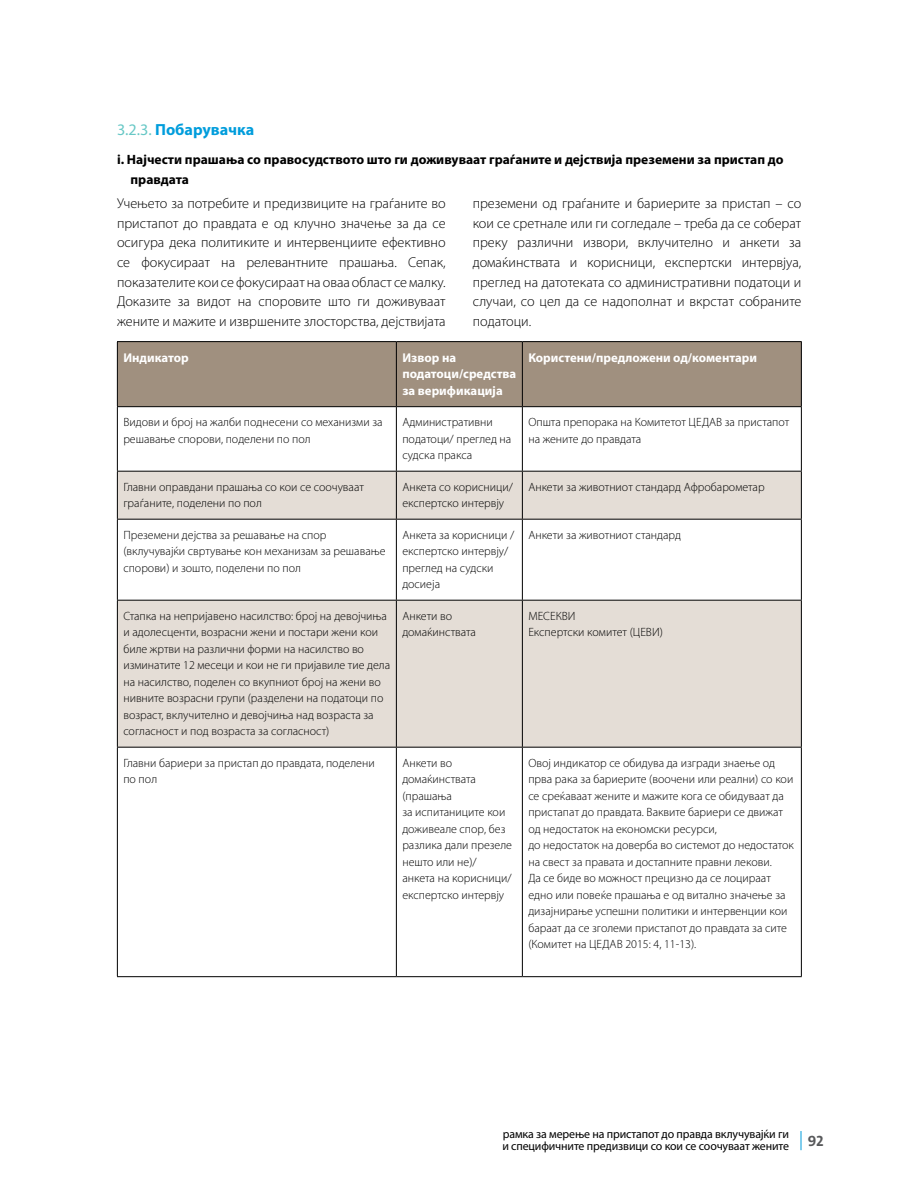
<style>
.page{position:relative;width:918px;height:1188px;background:#fff}
.page>*{position:absolute;margin:0;border:0;box-sizing:border-box;transform-origin:0 0}
.t1{font:700 16.2px "Myriad Pro";color:#009ddc}
.t2{font:700 15px "The Sans Trial";color:#58595b}
.t3{font:300 14.25px/19.6px "Myriad Pro";color:#000;text-align:justify}
.t4{font:700 13.5px/19.5px "Myriad Pro";color:#000}
.t5{font:700 12.75px/16.5px "Myriad Pro";color:#fff}
.t6{font:300 12px/16.5px "Myriad Pro";color:#000}
.t7{font:12px/12px "Myriad Pro";letter-spacing:-.01em;color:#000}
.s1{font-weight:400;color:#68c8c6}
</style>
<div class="page">
<svg style="left:801px;top:1131px;width:1px;height:19px"></svg>
<div style="left:118px;top:342px;width:683px;height:64px;background:#a0907f"></div>
<svg style="left:118px;top:472px;width:683px;height:275px;fill:#e4ddd6"></svg>
<hr style="left:117px;top:407px;width:1px;height:64px;background:#000">
<hr style="left:396px;top:407px;width:1px;height:64px;background:#000">
<hr style="left:522px;top:407px;width:1px;height:64px;background:#000">
<hr style="left:801px;top:407px;width:1px;height:64px;background:#000">
<hr style="left:117px;top:471px;width:279px;height:1px;background:#000">
<hr style="left:117px;top:472px;width:1px;height:47px;background:#000">
<hr style="left:396px;top:471px;width:126px;height:1px;background:#000">
<hr style="left:396px;top:472px;width:1px;height:47px;background:#000">
<hr style="left:522px;top:471px;width:280px;height:1px;background:#000">
<hr style="left:522px;top:472px;width:1px;height:47px;background:#000">
<hr style="left:801px;top:472px;width:1px;height:47px;background:#000">
<hr style="left:117px;top:519px;width:279px;height:1px;background:#000">
<hr style="left:117px;top:520px;width:1px;height:80px;background:#000">
<hr style="left:396px;top:519px;width:126px;height:1px;background:#000">
<hr style="left:396px;top:520px;width:1px;height:80px;background:#000">
<hr style="left:522px;top:519px;width:280px;height:1px;background:#000">
<hr style="left:522px;top:520px;width:1px;height:80px;background:#000">
<hr style="left:801px;top:520px;width:1px;height:80px;background:#000">
<hr style="left:117px;top:600px;width:279px;height:1px;background:#000">
<hr style="left:117px;top:601px;width:1px;height:146px;background:#000">
<hr style="left:396px;top:600px;width:126px;height:1px;background:#000">
<hr style="left:396px;top:601px;width:1px;height:146px;background:#000">
<hr style="left:522px;top:600px;width:280px;height:1px;background:#000">
<hr style="left:522px;top:601px;width:1px;height:146px;background:#000">
<hr style="left:801px;top:601px;width:1px;height:146px;background:#000">
<hr style="left:117px;top:747px;width:279px;height:1px;background:#000">
<hr style="left:117px;top:748px;width:1px;height:228px;background:#000">
<hr style="left:396px;top:747px;width:126px;height:1px;background:#000">
<hr style="left:396px;top:748px;width:1px;height:228px;background:#000">
<hr style="left:522px;top:747px;width:280px;height:1px;background:#000">
<hr style="left:522px;top:748px;width:1px;height:228px;background:#000">
<hr style="left:801px;top:748px;width:1px;height:228px;background:#000">
<hr style="left:117px;top:976px;width:279px;height:1px;background:#000">
<hr style="left:396px;top:976px;width:126px;height:1px;background:#000">
<hr style="left:522px;top:976px;width:280px;height:1px;background:#000">
<hr style="left:117px;top:341px;width:279px;height:1px;background:#000">
<hr style="left:396px;top:341px;width:126px;height:1px;background:#000">
<hr style="left:522px;top:341px;width:280px;height:1px;background:#000">
<hr style="left:117px;top:342px;width:1px;height:64px;background:#000">
<hr style="left:396px;top:342px;width:1px;height:64px;background:#000">
<hr style="left:522px;top:342px;width:1px;height:64px;background:#000">
<hr style="left:801px;top:342px;width:1px;height:64px;background:#000">
<hr style="left:117px;top:406px;width:279px;height:1px;background:#000">
<hr style="left:396px;top:406px;width:126px;height:1px;background:#000">
<hr style="left:522px;top:406px;width:280px;height:1px;background:#000">
<h1 class="t1" style="left:117px;top:119px;width:139px"><span class="s1">3.2.3.</span> Побарувачка</h1>
<p class="t4" style="left:130px;top:150px;width:655px;text-indent:-14px">i. Најчести прашања со правосудството што ги доживуваат граѓаните и дејствија преземени за пристап до правдата</p>
<p class="t3" style="left:117px;top:193px;width:330px">Учењето за потребите и предизвиците на граѓаните во пристапот до правдата е од клучно значење за да се осигура дека политиките и интервенциите ефективно се фокусираат на релевантните прашања. Сепак, показателите кои се фокусираат на оваа област се малку.<br>Доказите за видот на споровите што ги доживуваат жените и мажите и извршените злосторства, дејствијата</p>
<p class="t3" style="left:473px;top:193px;width:330px">преземени од граѓаните и бариерите за пристап – со кои се сретнале или ги согледале – треба да се соберат преку различни извори, вклучително и анкети за домаќинствата и корисници, експертски интервјуа, преглед на датотеката со административни податоци и случаи, со цел да се надополнат и вкрстат собраните податоци.</p>
<p class="t5" style="left:123px;top:349px;width:67px">Индикатор</p>
<p class="t5" style="left:402px;top:349px;width:115px">Извор на податоци/средства за верификација</p>
<p class="t5" style="left:528px;top:349px;width:230px">Користени/предложени од/коментари</p>
<p class="t6" style="left:123px;top:414px;width:261px">Видови и број на жалби поднесени со механизми за решавање спорови, поделени по пол</p>
<p class="t6" style="left:402px;top:414px;width:111px">Административни податоци/ преглед на судска пракса</p>
<p class="t6" style="left:528px;top:414px;width:263px">Општа препорака на Комитетот ЦЕДАВ за пристапот на жените до правдата</p>
<p class="t6" style="left:123px;top:478px;width:242px">Главни оправдани прашања со кои се соочуваат граѓаните, поделени по пол</p>
<p class="t6" style="left:402px;top:478px;width:112px">Анкета со корисници/ експертско интервју</p>
<p class="t6" style="left:528px;top:478px;width:238px">Анкети за животниот стандард Афробарометар</p>
<p class="t6" style="left:123px;top:526px;width:264px">Преземени дејства за решавање на спор (вклучувајќи свртување кон механизам за решавање спорови) и зошто, поделени по пол</p>
<p class="t6" style="left:402px;top:526px;width:113px">Анкета за корисници / експертско интервју/ преглед на судски досиеја</p>
<p class="t6" style="left:528px;top:526px;width:154px">Анкети за животниот стандард</p>
<p class="t6" style="left:123px;top:607px;width:268px">Стапка на непријавено насилство: број на девојчиња и адолесценти, возрасни жени и постари жени кои биле жртви на различни форми на насилство во изминатите 12 месеци и кои не ги пријавиле тие дела на насилство, поделен со вкупниот број на жени во нивните возрасни групи (разделени на податоци по возраст, вклучително и девојчиња над возраста за согласност и под возраста за согласност)</p>
<p class="t6" style="left:402px;top:607px;width:75px">Анкети во домаќинствата</p>
<p class="t6" style="left:528px;top:607px;width:136px">МЕСЕКВИ<br>Експертски комитет (ЦЕВИ)</p>
<p class="t6" style="left:123px;top:754px;width:253px">Главни бариери за пристап до правдата, поделени по пол</p>
<p class="t6" style="left:402px;top:754px;width:111px">Анкети во домаќинствата (прашања<br>за испитаниците кои доживеале спор, без разлика дали презеле нешто или не)/ анкета на корисници/ експертско интервју</p>
<p class="t6" style="left:528px;top:754px;width:267px">Овој индикатор се обидува да изгради знаење од прва рака за бариерите (воочени или реални) со кои се среќаваат жените и мажите кога се обидуваат да пристапат до правдата. Ваквите бариери се движат од недостаток на економски ресурси,<br>до недостаток на доверба во системот до недостаток на свест за правата и достапните правни лекови.<br>Да се биде во можност прецизно да се лоцираат едно или повеќе прашања е од витално значење за дизајнирање успешни политики и интервенции кои бараат да се зголеми пристапот до правдата за сите (Комитет на ЦЕДАВ 2015: 4, 11-13).</p>
<p class="t7" style="left:502px;top:1128px;width:288px">рамка за мерење на пристапот до правда вклучувајќи ги и специфичните предизвици со кои се соочуваат жените</p>
<p class="t2" style="left:808px;top:1135px;width:17px">92</p>
</div>
